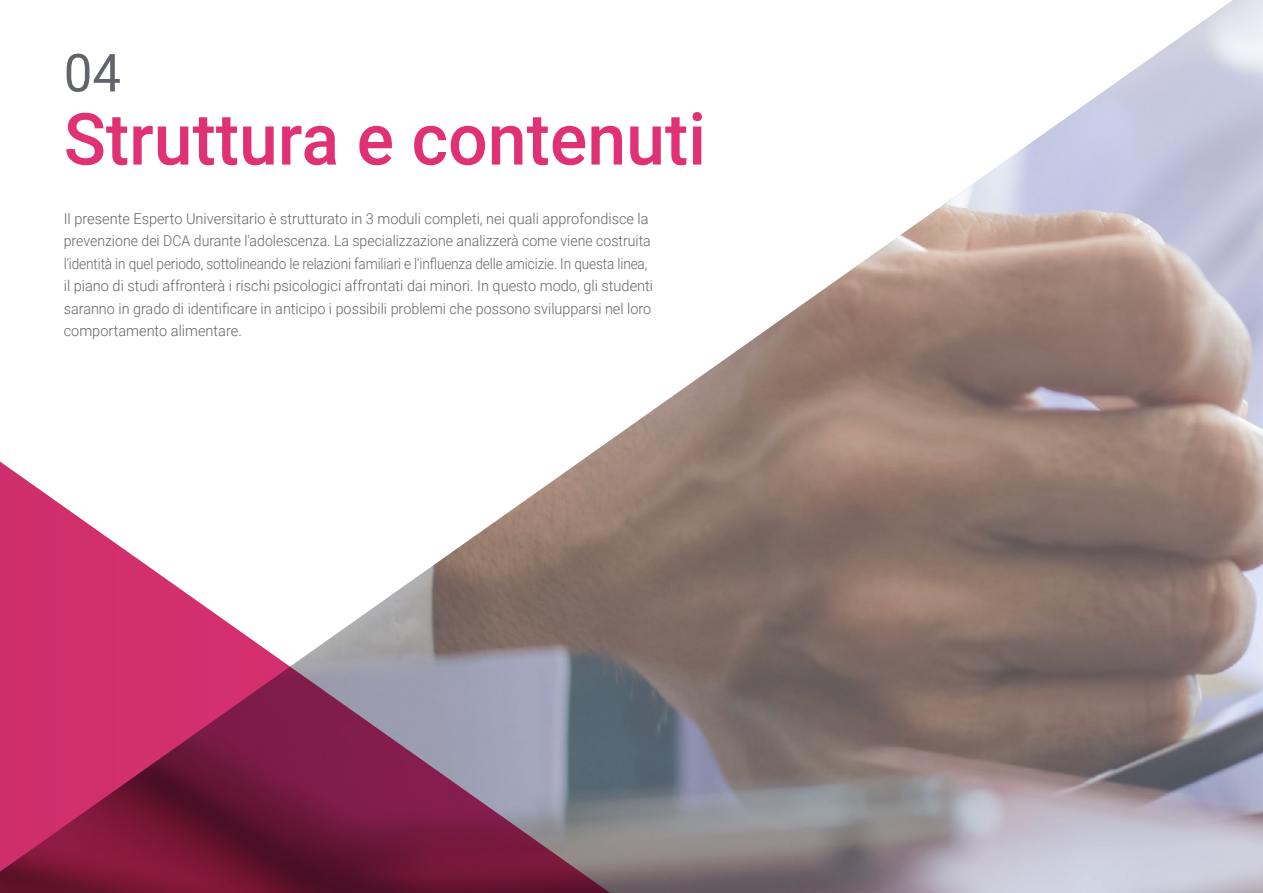
<style>
.page{position:relative;width:1263px;height:893px;background:#fff}
.page>*{position:absolute;margin:0;border:0;box-sizing:border-box;transform-origin:0 0}
.t1{font:500 72px "Roboto";color:#df3174}
.t2{font:52.5px "Roboto";color:#61646a}
.t3{font:300 15px/22.5px "Roboto";color:#61646a}
</style>
<div class="page">
<img style="left:602px;top:0;width:661px;height:893px">
<svg style="left:0;top:446px;width:640px;height:447px"></svg>
<h2 class="t2" style="left:64px;top:36px;width:59px">04</h2>
<h1 class="t1" style="left:64px;top:89px;width:644px">Struttura e contenuti</h1>
<p class="t3" style="left:64px;top:207px;width:591px">Il presente Esperto Universitario è strutturato in 3 moduli completi, nei quali approfondisce la prevenzione dei DCA durante l'adolescenza. La specializzazione analizzerà come viene costruita l'identità in quel periodo, sottolineando le relazioni familiari e l'influenza delle amicizie. In questa linea, il piano di studi affronterà i rischi psicologici affrontati dai minori. In questo modo, gli studenti saranno in grado di identificare in anticipo i possibili problemi che possono svilupparsi nel loro comportamento alimentare.</p>
</div>
